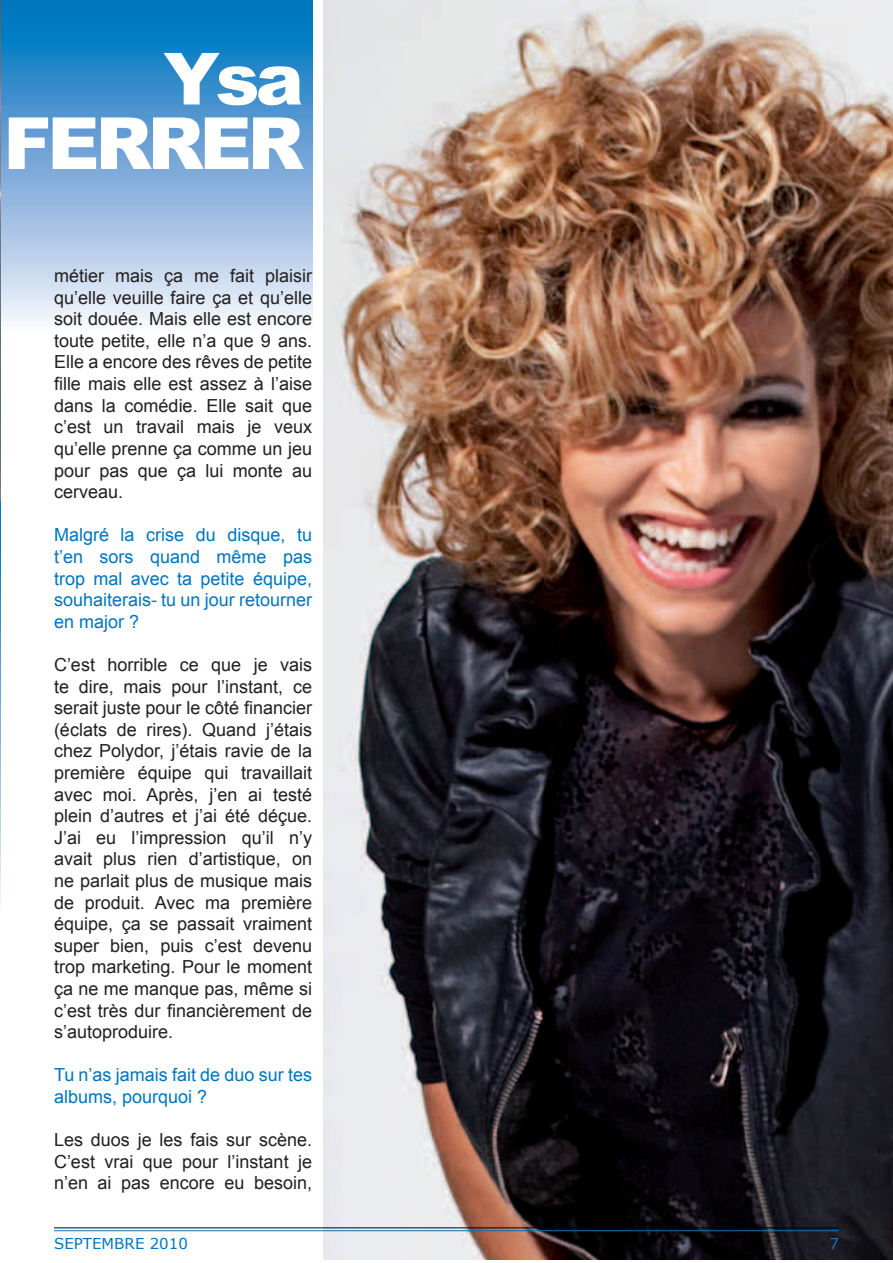
<style>
.page{position:relative;width:893px;height:1263px;background:#fff}
.page>*{position:absolute;margin:0;border:0;box-sizing:border-box;transform-origin:0 0}
.t1{font:900 72px/64.5px "Arial";letter-spacing:-.055em;color:#fff;text-align:right}
.t2{font:18px/21.6px "Arial";color:#231f20;text-align:justify}
.t3{font:18px/21.6px "Arial";color:#0075bf;text-align:justify}
.t4{font:15px "Verdana";color:#0075bf}
.t5{font:15px "Verdana";color:#3369b3}
</style>
<div class="page">
<img style="left:323px;top:0;width:570px;height:1259px">
<svg style="left:1px;top:0;width:311px;height:323px;background:#72abd9"></svg>
<hr style="left:54px;top:1230px;width:785px;height:1px;background:#0075bf">
<hr style="left:54px;top:1227px;width:785px;height:1px;background:#000">
<svg style="left:0;top:500px;width:1px;height:407px"></svg>
<img style="left:0;top:0;width:1px;height:500px">
<h1 class="t1" style="left:3px;top:44px;width:302px">Ysa<br>FERRER</h1>
<p class="t2" style="left:54px;top:265px;width:260px">métier mais ça me fait plaisir qu’elle veuille faire ça et qu’elle soit douée. Mais elle est encore toute petite, elle n’a que 9 ans.<br>Elle a encore des rêves de petite fille mais elle est assez à l’aise dans la comédie. Elle sait que c’est un travail mais je veux qu’elle prenne ça comme un jeu pour pas que ça lui monte au cerveau.</p>
<p class="t3" style="left:54px;top:524px;width:260px">Malgré la crise du disque, tu t’en sors quand même pas trop mal avec ta petite équipe, souhaiterais- tu un jour retourner en major ?</p>
<p class="t2" style="left:54px;top:654px;width:260px">C’est horrible ce que je vais te dire, mais pour l’instant, ce serait juste pour le côté financier (éclats de rires). Quand j’étais chez Polydor, j’étais ravie de la première équipe qui travaillait avec moi. Après, j’en ai testé plein d’autres et j’ai été déçue.<br>J’ai eu l’impression qu’il n’y avait plus rien d’artistique, on ne parlait plus de musique mais de produit. Avec ma première équipe, ça se passait vraiment super bien, puis c’est devenu trop marketing. Pour le moment ça ne me manque pas, même si c’est très dur financièrement de s’autoproduire.</p>
<p class="t3" style="left:54px;top:1064px;width:260px">Tu n’as jamais fait de duo sur tes albums, pourquoi ?</p>
<p class="t2" style="left:54px;top:1129px;width:260px">Les duos je les fais sur scène.<br>C’est vrai que pour l’instant je n’en ai pas encore eu besoin,</p>
<p class="t4" style="left:54px;top:1233px;width:135px">SEPTEMBRE 2010</p>
<p class="t5" style="left:829px;top:1233px;width:11px">7</p>
</div>
